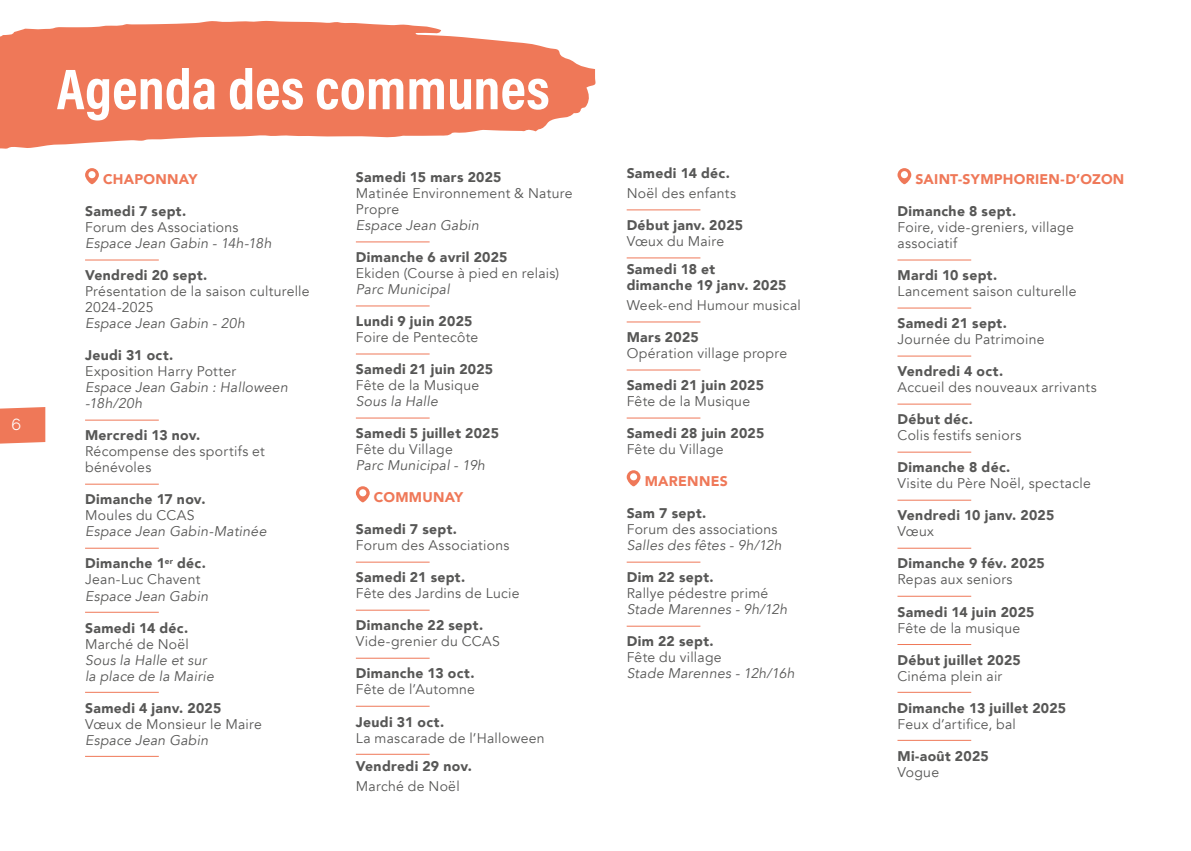
<style>
.page{position:relative;width:1191px;height:851px;background:#fff}
.page>*{position:absolute;margin:0;border:0;box-sizing:border-box;transform-origin:0 0}
.t1{font:58px "Acumin Variable Concept";color:#fff}
.t2{font:16px "Raleway";color:#fff}
.t3{font:14px/16px "Avenir";letter-spacing:.02em;color:#575756}
.t4{font:900 14px/16px "Avenir";letter-spacing:.025em;color:#575756}
.t5{font:italic 14px/16px "Avenir";letter-spacing:.02em;color:#575756}
.t6{font:900 14px "Avenir";letter-spacing:.02em;color:#ef7858}
.s1{font-weight:900}
</style>
<div class="page">
<svg style="left:0;top:407px;width:45px;height:37px;background:#ef7f60"></svg>
<svg style="left:0;top:21px;width:596px;height:128px;fill:#ef7858"></svg>
<svg style="left:85px;top:168px;width:14px;height:16px"></svg>
<hr style="left:85px;top:259px;width:74px;height:1px;background:#ef7858">
<hr style="left:85px;top:419px;width:74px;height:1px;background:#ef7858">
<hr style="left:85px;top:483px;width:74px;height:1px;background:#ef7858">
<hr style="left:85px;top:547px;width:74px;height:1px;background:#ef7858">
<hr style="left:85px;top:611px;width:74px;height:1px;background:#ef7858">
<hr style="left:85px;top:691px;width:74px;height:1px;background:#ef7858">
<hr style="left:85px;top:755px;width:74px;height:1px;background:#ef7858">
<hr style="left:356px;top:241px;width:73px;height:1px;background:#ef7858">
<hr style="left:356px;top:305px;width:73px;height:1px;background:#ef7858">
<hr style="left:356px;top:353px;width:73px;height:1px;background:#ef7858">
<hr style="left:356px;top:417px;width:73px;height:1px;background:#ef7858">
<svg style="left:356px;top:486px;width:14px;height:16px"></svg>
<hr style="left:356px;top:561px;width:73px;height:1px;background:#ef7858">
<hr style="left:356px;top:609px;width:73px;height:1px;background:#ef7858">
<hr style="left:356px;top:657px;width:73px;height:1px;background:#ef7858">
<hr style="left:356px;top:705px;width:73px;height:1px;background:#ef7858">
<hr style="left:356px;top:753px;width:73px;height:1px;background:#ef7858">
<hr style="left:626px;top:209px;width:74px;height:1px;background:#ef7858">
<hr style="left:626px;top:257px;width:74px;height:1px;background:#ef7858">
<hr style="left:626px;top:321px;width:74px;height:1px;background:#ef7858">
<hr style="left:626px;top:369px;width:74px;height:1px;background:#ef7858">
<hr style="left:626px;top:417px;width:74px;height:1px;background:#ef7858">
<svg style="left:626px;top:470px;width:14px;height:16px"></svg>
<hr style="left:626px;top:561px;width:74px;height:1px;background:#ef7858">
<hr style="left:626px;top:625px;width:74px;height:1px;background:#ef7858">
<svg style="left:897px;top:168px;width:14px;height:16px"></svg>
<hr style="left:897px;top:259px;width:74px;height:1px;background:#ef7858">
<hr style="left:897px;top:307px;width:74px;height:1px;background:#ef7858">
<hr style="left:897px;top:355px;width:74px;height:1px;background:#ef7858">
<hr style="left:897px;top:403px;width:74px;height:1px;background:#ef7858">
<hr style="left:897px;top:451px;width:74px;height:1px;background:#ef7858">
<hr style="left:897px;top:499px;width:74px;height:1px;background:#ef7858">
<hr style="left:897px;top:547px;width:74px;height:1px;background:#ef7858">
<hr style="left:897px;top:595px;width:74px;height:1px;background:#ef7858">
<hr style="left:897px;top:644px;width:74px;height:1px;background:#ef7858">
<hr style="left:897px;top:691px;width:74px;height:1px;background:#ef7858">
<hr style="left:897px;top:739px;width:74px;height:1px;background:#ef7858">
<p class="t2" style="left:11px;top:415px;width:11px">6</p>
<h1 class="t1" style="left:57px;top:49px;width:494px">Agenda des communes</h1>
<p class="t6" style="left:103px;top:167px;width:96px">CHAPONNAY</p>
<p class="t4" style="left:85px;top:203px;width:103px">Samedi 7 sept.</p>
<p class="t3" style="left:85px;top:220px;width:155px">Forum des Associations</p>
<p class="t5" style="left:85px;top:236px;width:188px">Espace Jean Gabin - 14h-18h</p>
<p class="t4" style="left:85px;top:267px;width:124px">Vendredi 20 sept.</p>
<p class="t3" style="left:85px;top:284px;width:226px">Présentation de la saison culturelle<br>2024-2025</p>
<p class="t5" style="left:85px;top:316px;width:161px">Espace Jean Gabin - 20h</p>
<p class="t4" style="left:85px;top:347px;width:90px">Jeudi 31 oct.</p>
<p class="t3" style="left:85px;top:364px;width:153px">Exposition Harry Potter</p>
<p class="t5" style="left:85px;top:380px;width:204px">Espace Jean Gabin : Halloween -18h/20h</p>
<p class="t4" style="left:85px;top:427px;width:117px">Mercredi 13 nov.</p>
<p class="t3" style="left:85px;top:444px;width:181px">Récompense des sportifs et bénévoles</p>
<p class="t4" style="left:85px;top:491px;width:122px">Dimanche 17 nov.</p>
<p class="t3" style="left:85px;top:508px;width:111px">Moules du CCAS</p>
<p class="t5" style="left:85px;top:524px;width:183px">Espace Jean Gabin-Matinée</p>
<p class="t3" style="left:85px;top:556px;width:122px"><span class="s1">Dimanche 1</span><sup>er</sup> <span class="s1">déc.<br></span>Jean-Luc Chavent</p>
<p class="t5" style="left:85px;top:588px;width:125px">Espace Jean Gabin</p>
<p class="t4" style="left:85px;top:619px;width:105px">Samedi 14 déc.</p>
<p class="t3" style="left:85px;top:636px;width:105px">Marché de Noël</p>
<p class="t5" style="left:85px;top:652px;width:130px">Sous la Halle et sur la place de la Mairie</p>
<p class="t4" style="left:85px;top:699px;width:138px">Samedi 4 janv. 2025</p>
<p class="t3" style="left:85px;top:716px;width:178px">Vœux de Monsieur le Maire</p>
<p class="t5" style="left:85px;top:732px;width:125px">Espace Jean Gabin</p>
<p class="t4" style="left:356px;top:169px;width:147px">Samedi 15 mars 2025</p>
<p class="t3" style="left:356px;top:185px;width:218px">Matinée Environnement &amp; Nature<br>Propre</p>
<p class="t5" style="left:356px;top:217px;width:125px">Espace Jean Gabin</p>
<p class="t4" style="left:356px;top:249px;width:153px">Dimanche 6 avril 2025</p>
<p class="t3" style="left:356px;top:265px;width:205px">Ekiden (Course à pied en relais)</p>
<p class="t5" style="left:356px;top:281px;width:95px">Parc Municipal</p>
<p class="t4" style="left:356px;top:313px;width:118px">Lundi 9 juin 2025</p>
<p class="t3" style="left:356px;top:329px;width:124px">Foire de Pentecôte</p>
<p class="t4" style="left:356px;top:361px;width:139px">Samedi 21 juin 2025</p>
<p class="t3" style="left:356px;top:377px;width:125px">Fête de la Musique</p>
<p class="t5" style="left:356px;top:393px;width:84px">Sous la Halle</p>
<p class="t4" style="left:356px;top:425px;width:145px">Samedi 5 juillet 2025</p>
<p class="t3" style="left:356px;top:441px;width:98px">Fête du Village</p>
<p class="t5" style="left:356px;top:457px;width:131px">Parc Municipal - 19h</p>
<p class="t6" style="left:374px;top:485px;width:91px">COMMUNAY</p>
<p class="t4" style="left:356px;top:521px;width:103px">Samedi 7 sept.</p>
<p class="t3" style="left:356px;top:537px;width:155px">Forum des Associations</p>
<p class="t4" style="left:356px;top:569px;width:111px">Samedi 21 sept.</p>
<p class="t3" style="left:356px;top:585px;width:165px">Fête des Jardins de Lucie</p>
<p class="t4" style="left:356px;top:617px;width:129px">Dimanche 22 sept.</p>
<p class="t3" style="left:356px;top:633px;width:145px">Vide-grenier du CCAS</p>
<p class="t4" style="left:356px;top:665px;width:120px">Dimanche 13 oct.</p>
<p class="t3" style="left:356px;top:681px;width:121px">Fête de l’Automne</p>
<p class="t4" style="left:356px;top:713px;width:90px">Jeudi 31 oct.</p>
<p class="t3" style="left:356px;top:729px;width:190px">La mascarade de l’Halloween</p>
<p class="t4" style="left:356px;top:757px;width:118px">Vendredi 29 nov.</p>
<p class="t3" style="left:356px;top:777px;width:105px">Marché de Noël</p>
<p class="t4" style="left:626px;top:165px;width:105px">Samedi 14 déc.</p>
<p class="t3" style="left:626px;top:185px;width:111px">Noël des enfants</p>
<p class="t4" style="left:626px;top:217px;width:118px">Début janv. 2025</p>
<p class="t3" style="left:626px;top:233px;width:99px">Vœux du Maire</p>
<p class="t4" style="left:626px;top:261px;width:161px">Samedi 18 et<br>dimanche 19 janv. 2025</p>
<p class="t3" style="left:626px;top:297px;width:176px">Week-end Humour musical</p>
<p class="t4" style="left:626px;top:329px;width:74px">Mars 2025</p>
<p class="t3" style="left:626px;top:345px;width:162px">Opération village propre</p>
<p class="t4" style="left:626px;top:377px;width:139px">Samedi 21 juin 2025</p>
<p class="t3" style="left:626px;top:393px;width:125px">Fête de la Musique</p>
<p class="t4" style="left:626px;top:425px;width:139px">Samedi 28 juin 2025</p>
<p class="t3" style="left:626px;top:441px;width:98px">Fête du Village</p>
<p class="t6" style="left:644px;top:469px;width:85px">MARENNES</p>
<p class="t4" style="left:626px;top:505px;width:81px">Sam 7 sept.</p>
<p class="t3" style="left:626px;top:521px;width:152px">Forum des associations</p>
<p class="t5" style="left:626px;top:537px;width:156px">Salles des fêtes - 9h/12h</p>
<p class="t4" style="left:626px;top:569px;width:88px">Dim 22 sept.</p>
<p class="t3" style="left:626px;top:585px;width:143px">Rallye pédestre primé</p>
<p class="t5" style="left:626px;top:601px;width:162px">Stade Marennes - 9h/12h</p>
<p class="t4" style="left:626px;top:633px;width:88px">Dim 22 sept.</p>
<p class="t3" style="left:626px;top:649px;width:97px">Fête du village</p>
<p class="t5" style="left:626px;top:665px;width:169px">Stade Marennes - 12h/16h</p>
<p class="t6" style="left:915px;top:167px;width:210px">SAINT-SYMPHORIEN-D’OZON</p>
<p class="t4" style="left:897px;top:203px;width:120px">Dimanche 8 sept.</p>
<p class="t3" style="left:897px;top:220px;width:178px">Foire, vide-greniers, village associatif</p>
<p class="t4" style="left:897px;top:267px;width:101px">Mardi 10 sept.</p>
<p class="t3" style="left:897px;top:284px;width:181px">Lancement saison culturelle</p>
<p class="t4" style="left:897px;top:315px;width:111px">Samedi 21 sept.</p>
<p class="t3" style="left:897px;top:332px;width:148px">Journée du Patrimoine</p>
<p class="t4" style="left:897px;top:363px;width:107px">Vendredi 4 oct.</p>
<p class="t3" style="left:897px;top:380px;width:201px">Accueil des nouveaux arrivants</p>
<p class="t4" style="left:897px;top:411px;width:77px">Début déc.</p>
<p class="t3" style="left:897px;top:428px;width:125px">Colis festifs seniors</p>
<p class="t4" style="left:897px;top:459px;width:114px">Dimanche 8 déc.</p>
<p class="t3" style="left:897px;top:476px;width:195px">Visite du Père Noël, spectacle</p>
<p class="t4" style="left:897px;top:507px;width:158px">Vendredi 10 janv. 2025</p>
<p class="t3" style="left:897px;top:524px;width:38px">Vœux</p>
<p class="t4" style="left:897px;top:555px;width:149px">Dimanche 9 fév. 2025</p>
<p class="t3" style="left:897px;top:572px;width:117px">Repas aux seniors</p>
<p class="t4" style="left:897px;top:603px;width:138px">Samedi 14 juin 2025</p>
<p class="t3" style="left:897px;top:620px;width:124px">Fête de la musique</p>
<p class="t4" style="left:897px;top:651px;width:125px">Début juillet 2025</p>
<p class="t3" style="left:897px;top:668px;width:106px">Cinéma plein air</p>
<p class="t4" style="left:897px;top:699px;width:170px">Dimanche 13 juillet 2025</p>
<p class="t3" style="left:897px;top:716px;width:120px">Feux d’artifice, bal</p>
<p class="t4" style="left:897px;top:747px;width:93px">Mi-août 2025</p>
<p class="t3" style="left:897px;top:764px;width:43px">Vogue</p>
</div>
